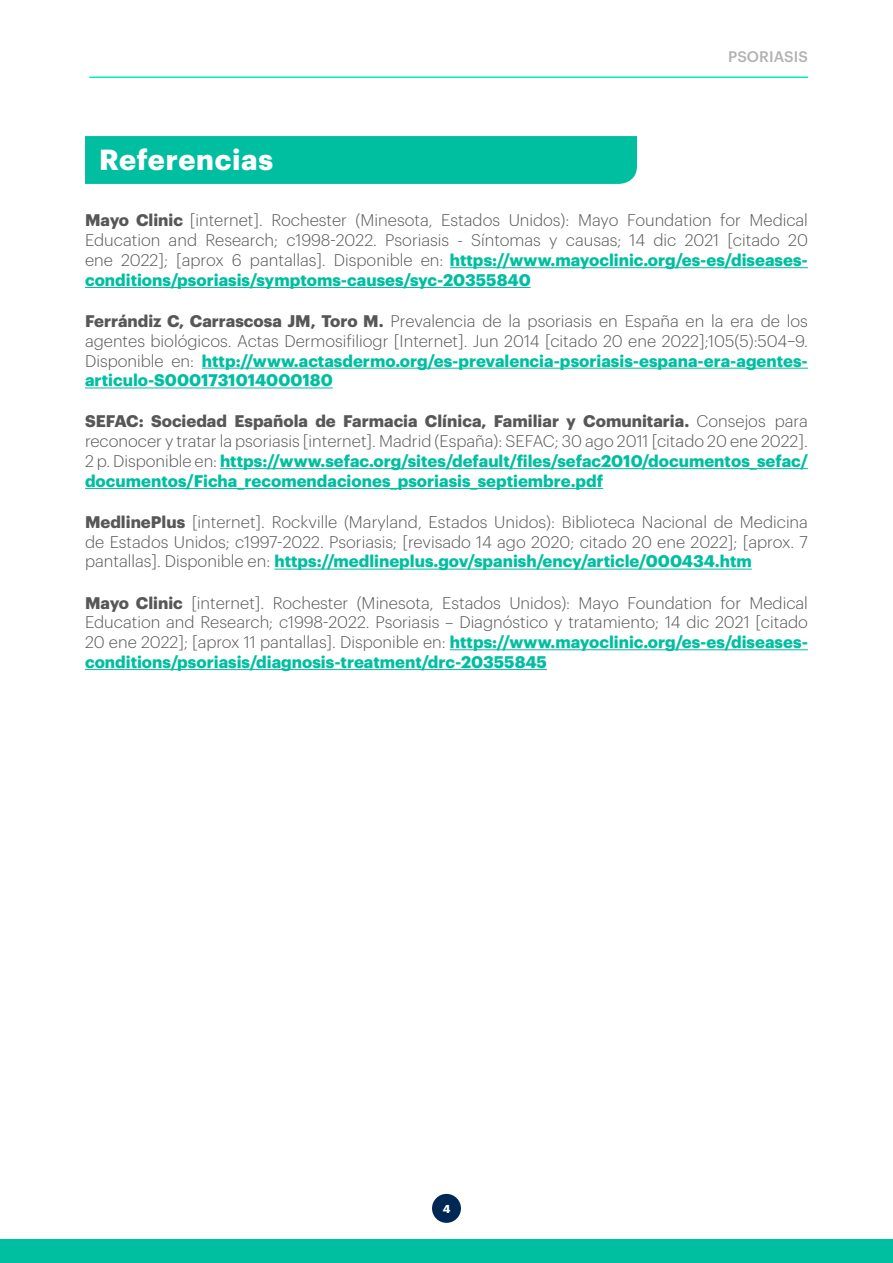
<style>
.page{position:relative;width:893px;height:1263px;background:#fff}
.page>*{position:absolute;margin:0;border:0;box-sizing:border-box;transform-origin:0 0}
.t1{font:700 28.5px "Graphik";letter-spacing:.025em;color:#fff}
.t2{font:300 16.5px/19.8px "Graphik";color:#575757;text-align:justify}
.t3{font:700 16.5px/19.8px "Graphik";color:#00bea0;text-align:justify}
.t4{font:500 15px "Graphik";letter-spacing:.005em;color:#b3b2b2}
.t5{font:700 11.25px "Graphik";color:#fff}
.s1{font-weight:700}
.s2{font-weight:700;color:#00bea0}
.s3{color:#575757}
.s4{font-weight:300;color:#575757}
</style>
<div class="page">
<div style="left:432px;top:1194px;width:29px;height:29px;background:#002855;border-radius:50%"></div>
<div style="left:0;top:1239px;width:893px;height:24px;background:#00bea0"></div>
<hr style="left:89px;top:76px;width:719px;height:2px;background:#00f0bf">
<hr style="left:450px;top:267px;width:358px;height:1px;background:#00bea0">
<hr style="left:85px;top:287px;width:446px;height:1px;background:#00bea0">
<hr style="left:202px;top:368px;width:606px;height:1px;background:#00bea0">
<hr style="left:85px;top:388px;width:248px;height:1px;background:#00bea0">
<hr style="left:220px;top:468px;width:588px;height:1px;background:#00bea0">
<hr style="left:85px;top:488px;width:518px;height:1px;background:#00bea0">
<hr style="left:274px;top:569px;width:478px;height:1px;background:#00bea0">
<hr style="left:450px;top:649px;width:358px;height:1px;background:#00bea0">
<hr style="left:85px;top:669px;width:462px;height:1px;background:#00bea0">
<div style="left:85px;top:136px;width:552px;height:48px;background:#00bea0"></div>
<h1 class="t1" style="left:99px;top:137px;width:175px">Referencias</h1>
<p class="t4" style="left:728px;top:46px;width:81px">PSORIASIS</p>
<p class="t2" style="left:85px;top:209px;width:724px"><span class="s1">Mayo Clinic</span> [internet]. Rochester (Minesota, Estados Unidos): Mayo Foundation for Medical Education and Research; c1998-2022. Psoriasis - Síntomas y causas; 14 dic 2021 [citado 20 ene 2022]; [aprox 6 pantallas]. Disponible en: <span class="s2">https://www.mayoclinic.org/es-es/diseases&shy;conditions/psoriasis/symptoms-causes/syc-20355840</span></p>
<p class="t2" style="left:85px;top:310px;width:724px"><span class="s1">Ferrándiz C, Carrascosa JM, Toro M.</span> Prevalencia de la psoriasis en España en la era de los agentes biológicos. Actas Dermosifiliogr [Internet]. Jun 2014 [citado 20 ene 2022];105(5):504–9.<br>Disponible en: <span class="s2">http://www.actasdermo.org/es-prevalencia-psoriasis-espana-era-agentes&shy;articulo-S0001731014000180</span></p>
<p class="t3" style="left:85px;top:410px;width:724px"><span class="s3">SEFAC: Sociedad Española de Farmacia Clínica, Familiar y Comunitaria.</span> <span class="s4">Consejos para reconocer y tratar la psoriasis [internet]. Madrid (España): SEFAC; 30 ago 2011 [citado 20 ene 2022].<br>2 p. Disponible en:</span> https://www.sefac.org/sites/default/files/sefac2010/documentos_sefac/ documentos/Ficha_recomendaciones_psoriasis_septiembre.pdf</p>
<p class="t2" style="left:85px;top:511px;width:724px"><span class="s1">MedlinePlus</span> [internet]. Rockville (Maryland, Estados Unidos): Biblioteca Nacional de Medicina de Estados Unidos; c1997-2022. Psoriasis; [revisado 14 ago 2020; citado 20 ene 2022]; [aprox. 7 pantallas]. Disponible en: <span class="s2">https://medlineplus.gov/spanish/ency/article/000434.htm</span></p>
<p class="t2" style="left:85px;top:591px;width:724px"><span class="s1">Mayo Clinic</span> [internet]. Rochester (Minesota, Estados Unidos): Mayo Foundation for Medical Education and Research; c1998-2022. Psoriasis – Diagnóstico y tratamiento; 14 dic 2021 [citado 20 ene 2022]; [aprox 11 pantallas]. Disponible en: <span class="s2">https://www.mayoclinic.org/es-es/diseases&shy;conditions/psoriasis/diagnosis-treatment/drc-20355845</span></p>
<p class="t5" style="left:443px;top:1200px;width:9px">4</p>
</div>
